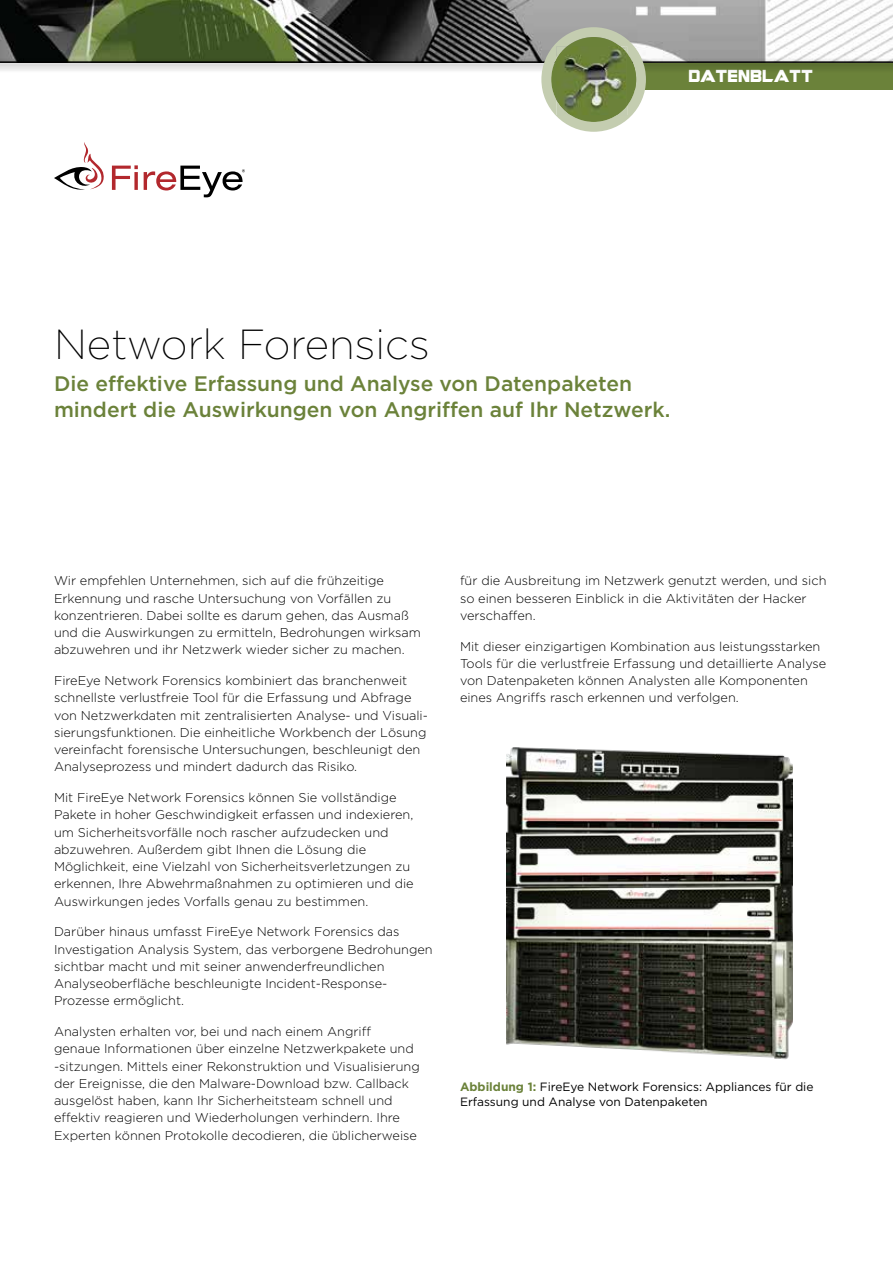
<style>
.page{position:relative;width:893px;height:1263px;background:#fff}
.page>*{position:absolute;margin:0;border:0;box-sizing:border-box;transform-origin:0 0}
.t1{font:200 42px "Gotham";color:#000}
.t2{font:500 21px/25.5px "Gotham";color:#6b823a}
.t3{font:300 12.75px/17.2px "Gotham";color:#000}
.t4{font:12.15px "Guardians";color:#fff}
.t5{font:12px/15px "Gotham";color:#000}
.s1{font-weight:700;color:#6b823a}
</style>
<div class="page">
<div style="left:609px;top:63px;width:284px;height:27px;background:#6b823a"></div>
<img style="left:0;top:0;width:893px;height:57px">
<div style="left:0;top:57px;width:893px;height:16px;background:#000;opacity:.75"></div>
<hr style="left:0;top:61px;width:893px;height:2px;background:#000">
<svg style="left:112px;top:165px;width:26px;height:25px"></svg>
<svg style="left:54px;top:142px;width:50px;height:48px"></svg>
<svg style="left:144px;top:166px;width:101px;height:31px"></svg>
<svg style="left:541px;top:27px;width:105px;height:105px"></svg>
<div style="left:551px;top:37px;width:85px;height:85px;background:#6b8239;border-radius:50%"></div>
<img style="left:556px;top:46px;width:71px;height:69px">
<img style="left:506px;top:747px;width:287px;height:313px">
<p class="t4" style="left:689px;top:68px;width:126px">DATENBLATT</p>
<h1 class="t1" style="left:54px;top:318px;width:377px">Network Forensics</h1>
<h2 class="t2" style="left:54px;top:371px;width:618px">Die effektive Erfassung und Analyse von Datenpaketen mindert die Auswirkungen von Angriffen auf Ihr Netzwerk.</h2>
<p class="t3" style="left:54px;top:572px;width:368px">Wir empfehlen Unternehmen, sich auf die frühzeitige Erkennung und rasche Untersuchung von Vorfällen zu konzentrieren. Dabei sollte es darum gehen, das Ausmaß und die Auswirkungen zu ermitteln, Bedrohungen wirksam abzuwehren und ihr Netzwerk wieder sicher zu machen.</p>
<p class="t3" style="left:54px;top:672px;width:374px">FireEye Network Forensics kombiniert das branchenweit schnellste verlustfreie Tool für die Erfassung und Abfrage von Netzwerkdaten mit zentralisierten Analyse- und Visuali&shy;sierungsfunktionen. Die einheitliche Workbench der Lösung vereinfacht forensische Untersuchungen, beschleunigt den Analyseprozess und mindert dadurch das Risiko.</p>
<p class="t3" style="left:54px;top:789px;width:361px">Mit FireEye Network Forensics können Sie vollständige Pakete in hoher Geschwindigkeit erfassen und indexieren, um Sicherheitsvorfälle noch rascher aufzudecken und abzuwehren. Außerdem gibt Ihnen die Lösung die Möglichkeit, eine Vielzahl von Sicherheitsverletzungen zu erkennen, Ihre Abwehrmaßnahmen zu optimieren und die Auswirkungen jedes Vorfalls genau zu bestimmen.</p>
<p class="t3" style="left:54px;top:923px;width:380px">Darüber hinaus umfasst FireEye Network Forensics das Investigation Analysis System, das verborgene Bedrohungen sichtbar macht und mit seiner anwenderfreundlichen Analyseoberfläche beschleunigte Incident-Response-Prozesse ermöglicht.</p>
<p class="t3" style="left:54px;top:1023px;width:367px">Analysten erhalten vor, bei und nach einem Angriff genaue Informationen über einzelne Netzwerkpakete und -sitzungen. Mittels einer Rekonstruktion und Visualisierung der Ereignisse, die den Malware-Download bzw. Callback ausgelöst haben, kann Ihr Sicherheitsteam schnell und effektiv reagieren und Wiederholungen verhindern. Ihre Experten können Protokolle decodieren, die üblicherweise</p>
<p class="t3" style="left:460px;top:572px;width:368px">für die Ausbreitung im Netzwerk genutzt werden, und sich so einen besseren Einblick in die Aktivitäten der Hacker verschaffen.</p>
<p class="t3" style="left:460px;top:637px;width:368px">Mit dieser einzigartigen Kombination aus leistungsstarken Tools für die verlustfreie Erfassung und detaillierte Analyse von Datenpaketen können Analysten alle Komponenten eines Angriffs rasch erkennen und verfolgen.</p>
<p class="t5" style="left:460px;top:1079px;width:355px"><span class="s1">Abbildung 1:</span> FireEye Network Forensics: Appliances für die<br>Erfassung und Analyse von Datenpaketen</p>
</div>
